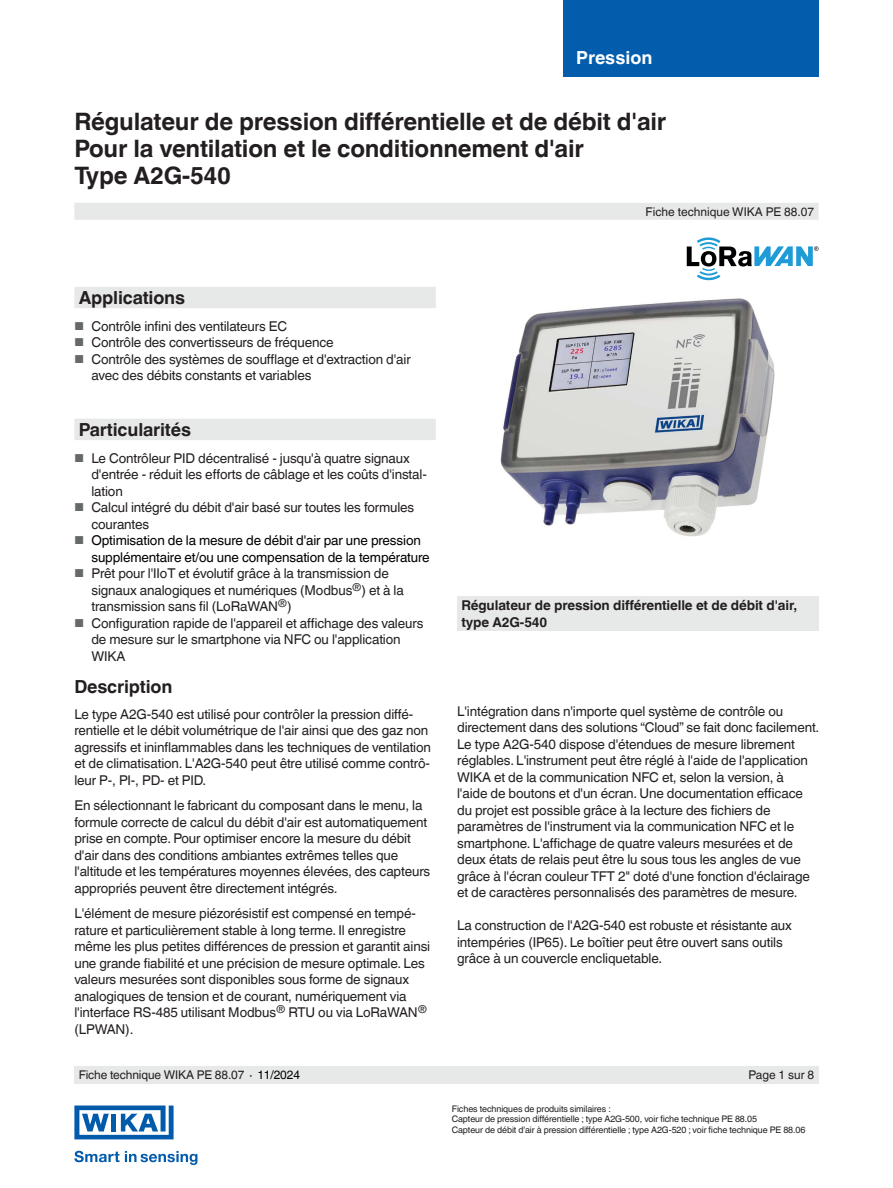
<style>
.page{position:relative;width:893px;height:1188px;background:#fff}
.page>*{position:absolute;margin:0;border:0;box-sizing:border-box;transform-origin:0 0}
.t1{font:700 24px/27px "Helvetica World";letter-spacing:-.01em;color:#231f20}
.t2{font:700 18px "Helvetica World";letter-spacing:-.01em;color:#231f20}
.t3{font:700 18px "Helvetica World";color:#fff}
.t4{font:13.5px/16.5px "Helvetica World";letter-spacing:-.01em;color:#231f20}
.t5{font:13.5px/16.5px "Helvetica World";letter-spacing:-.01em;color:#000}
.t6{font:700 13.5px/16.5px "Helvetica World";letter-spacing:-.01em;color:#231f20}
.t7{font:12px "Helvetica World";letter-spacing:-.01em;color:#231f20}
.t8{font:9px/10.5px "Helvetica World";letter-spacing:-.01em;color:#231f20}
.s1{font-size:11.55px;color:#666969}
.s2{color:#000}
</style>
<div class="page">
<div style="left:563px;top:0;width:256px;height:76px;background:#035cac"></div>
<div style="left:74px;top:203px;width:745px;height:17px;background:#e7e9e8"></div>
<div style="left:74px;top:1066px;width:745px;height:18px;background:#e7e9e8"></div>
<svg style="left:74px;top:1151px;width:45px;height:11px"></svg>
<svg style="left:125px;top:1151px;width:72px;height:14px"></svg>
<svg style="left:74px;top:1106px;width:100px;height:33px"></svg>
<div style="left:457px;top:596px;width:362px;height:35px;background:#e7e9e8"></div>
<svg style="left:74px;top:287px;width:362px;height:153px"></svg>
<img style="left:500px;top:298px;width:275px;height:239px">
<svg style="left:687px;top:237px;width:132px;height:43px"></svg>
<h2 class="t3" style="left:576px;top:47px;width:78px">Pression</h2>
<h1 class="t1" style="left:74px;top:108px;width:593px">Régulateur de pression différentielle et de débit d'air<br>Pour la ventilation et le conditionnement d'air<br>Type A2G-540</h1>
<p class="t7" style="left:646px;top:204px;width:170px">Fiche technique WIKA PE 88.07</p>
<h2 class="t2" style="left:79px;top:287px;width:108px">Applications</h2>
<p class="t4" style="left:74px;top:318px;width:214px"><span class="s1">■</span> Contrôle infini des ventilateurs EC</p>
<p class="t4" style="left:74px;top:334px;width:261px"><span class="s1">■</span> Contrôle des convertisseurs de fréquence</p>
<p class="t4" style="left:91px;top:351px;width:321px;text-indent:-17px"><span class="s1">■</span> Contrôle des systèmes de soufflage et d'extraction d'air avec des débits constants et variables</p>
<h2 class="t2" style="left:79px;top:419px;width:114px">Particularités</h2>
<p class="t4" style="left:91px;top:450px;width:337px;text-indent:-17px"><span class="s1">■</span> Le Contrôleur PID décentralisé - jusqu'à quatre signaux d'entrée - réduit les efforts de câblage et les coûts d'instal&shy;lation</p>
<p class="t4" style="left:91px;top:499px;width:324px;text-indent:-17px"><span class="s1">■</span> Calcul intégré du débit d'air basé sur toutes les formules courantes</p>
<p class="t5" style="left:91px;top:532px;width:340px;text-indent:-17px"><span class="s1">■</span> Optimisation de la mesure de débit d'air par une pression supplémentaire et/ou une compensation de la température</p>
<p class="t4" style="left:91px;top:565px;width:314px;text-indent:-17px"><span class="s1">■</span> Prêt pour l'IIoT et évolutif grâce à la transmission de signaux analogiques et numériques (Modbus<sup>®</sup>) et à la transmission sans fil (LoRaWAN<sup>®</sup>)</p>
<p class="t4" style="left:91px;top:615px;width:333px;text-indent:-17px"><span class="s1">■</span> Configuration rapide de l'appareil et affichage des valeurs de mesure sur le smartphone via NFC ou l'application<br>WIKA</p>
<h2 class="t2" style="left:74px;top:676px;width:99px">Description</h2>
<p class="t4" style="left:74px;top:706px;width:358px">Le type A2G-540 est utilisé pour contrôler la pression diffé&shy;rentielle et le débit volumétrique de l'air ainsi que des gaz non agressifs et ininflammables dans les techniques de ventilation et de climatisation. L'A2G-540 peut être utilisé comme contrô&shy;leur P-, PI-, PD- et PID.</p>
<p class="t4" style="left:74px;top:797px;width:357px">En sélectionnant le fabricant du composant dans le menu, la formule correcte de calcul du débit d'air est automatiquement prise en compte. Pour optimiser encore la mesure du débit d'air dans des conditions ambiantes extrêmes telles que l'altitude et les températures moyennes élevées, des capteurs appropriés peuvent être directement intégrés.</p>
<p class="t4" style="left:74px;top:905px;width:357px">L'élément de mesure piézorésistif est compensé en tempé&shy;rature et particulièrement stable à long terme. Il enregistre même les plus petites différences de pression et garantit ainsi une grande fiabilité et une précision de mesure optimale. Les valeurs mesurées sont disponibles sous forme de signaux analogiques de tension et de courant, numériquement via l'interface RS-485 utilisant Modbus<sup>®</sup> RTU ou via LoRaWAN<sup>® </sup>(LPWAN).</p>
<p class="t6" style="left:461px;top:597px;width:337px">Régulateur de pression différentielle et de débit d'air, type A2G-540</p>
<p class="t4" style="left:457px;top:703px;width:364px">L'intégration dans n'importe quel système de contrôle ou directement dans des solutions “Cloud” se fait donc facilement.<br>Le type A2G-540 dispose d'étendues de mesure librement réglables. L'instrument peut être réglé à l'aide de l'application WIKA et de la communication NFC et, selon la version, à<br>l'aide de boutons et d'un écran. Une documentation efficace du projet est possible grâce à la lecture des fichiers de paramètres de l'instrument via la communication NFC et le smartphone. L'affichage de quatre valeurs mesurées et de deux états de relais peut être lu sous tous les angles de vue grâce à l'écran couleur TFT 2" doté d'une fonction d'éclairage et de caractères personnalisés des paramètres de mesure.</p>
<p class="t4" style="left:457px;top:917px;width:336px">La construction de l'A2G-540 est robuste et résistante aux intempéries (IP65). Le boîtier peut être ouvert sans outils grâce à un couvercle encliquetable.</p>
<p class="t7" style="left:79px;top:1068px;width:223px">Fiche technique WIKA PE 88.07 ∙ <span class="s2">11/2024</span></p>
<p class="t7" style="left:748px;top:1068px;width:67px">Page 1 sur 8</p>
<p class="t8" style="left:452px;top:1104px;width:355px">Fiches techniques de produits similaires :<br>Capteur de pression différentielle ; type A2G-500, voir fiche technique PE 88.05<br>Capteur de débit d'air à pression différentielle ; type A2G-520 ; voir fiche technique PE 88.06</p>
</div>
